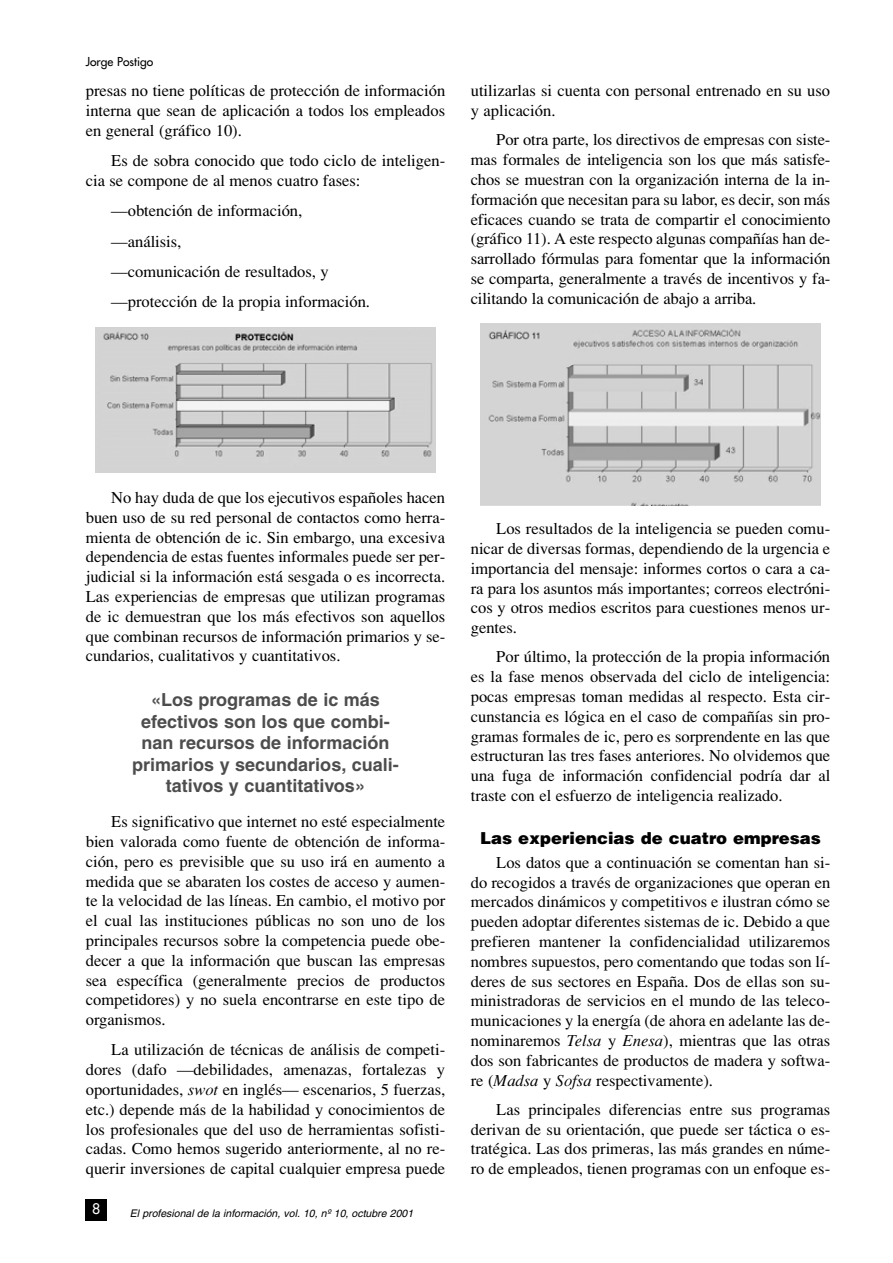
<style>
.page{position:relative;width:893px;height:1263px;background:#fff}
.page>*{position:absolute;margin:0;border:0;box-sizing:border-box;transform-origin:0 0}
.t1{font:700 18px/21.6px "Helvetica";color:#4d4d4d;text-align:center}
.t2{font:16.5px/19.8px "Times";color:#000;text-align:justify}
.t3{font:900 16.5px "Helvetica";color:#000}
.t4{font:14.25px "Futura";color:#fff}
.t5{font:12px "Futura";color:#000}
.t6{font:italic 10.5px "Helvetica";color:#000}
.s1{font-style:italic}
</style>
<div class="page">
<div style="left:86px;top:1199px;width:21px;height:21px;background:#000"></div>
<img style="left:480px;top:323px;width:340px;height:182px">
<img style="left:95px;top:328px;width:340px;height:145px">
<p class="t5" style="left:86px;top:55px;width:69px">Jorge Postigo</p>
<p class="t2" style="left:86px;top:82px;width:361px">presas no tiene políticas de protección de información interna que sean de aplicación a todos los empleados en general (gráfico 10).</p>
<p class="t2" style="left:86px;top:152px;width:361px;text-indent:26px">Es de sobra conocido que todo ciclo de inteligen&shy;cia se compone de al menos cuatro fases:</p>
<p class="t2" style="left:111px;top:197px;width:260px;line-height:30.3px;text-align:left">—obtención de información, —análisis,<br>—comunicación de resultados, y —protección de la propia información.</p>
<p class="t2" style="left:471px;top:82px;width:361px">utilizarlas si cuenta con personal entrenado en su uso y aplicación.</p>
<p class="t2" style="left:471px;top:131px;width:361px;text-indent:26px">Por otra parte, los directivos de empresas con siste&shy;mas formales de inteligencia son los que más satisfe&shy;chos se muestran con la organización interna de la in&shy;formación que necesitan para su labor, es decir, son más eficaces cuando se trata de compartir el conocimiento (gráfico 11). A este respecto algunas compañías han de&shy;sarrollado fórmulas para fomentar que la información se comparta, generalmente a través de incentivos y fa&shy;cilitando la comunicación de abajo a arriba.</p>
<p class="t2" style="left:86px;top:489px;width:361px;text-indent:26px">No hay duda de que los ejecutivos españoles hacen buen uso de su red personal de contactos como herra&shy;mienta de obtención de ic. Sin embargo, una excesiva dependencia de estas fuentes informales puede ser per&shy;judicial si la información está sesgada o es incorrecta.<br>Las experiencias de empresas que utilizan programas de ic demuestran que los más efectivos son aquellos que combinan recursos de información primarios y se&shy;cundarios, cualitativos y cuantitativos.</p>
<p class="t1" style="left:132px;top:691px;width:268px">«Los programas de ic más efectivos son los que combi&shy;nan recursos de información primarios y secundarios, cuali&shy;tativos y cuantitativos»</p>
<p class="t2" style="left:86px;top:813px;width:361px;text-indent:26px">Es significativo que internet no esté especialmente bien valorada como fuente de obtención de informa&shy;ción, pero es previsible que su uso irá en aumento a medida que se abaraten los costes de acceso y aumen&shy;te la velocidad de las líneas. En cambio, el motivo por el cual las instituciones públicas no son uno de los principales recursos sobre la competencia puede obe&shy;decer a que la información que buscan las empresas sea específica (generalmente precios de productos competidores) y no suela encontrarse en este tipo de organismos.</p>
<p class="t2" style="left:86px;top:1042px;width:361px;text-indent:26px">La utilización de técnicas de análisis de competi&shy;dores (dafo —debilidades, amenazas, fortalezas y oportunidades, <span class="s1">swot</span> en inglés— escenarios, 5 fuerzas, etc.) depende más de la habilidad y conocimientos de los profesionales que del uso de herramientas sofisti&shy;cadas. Como hemos sugerido anteriormente, al no re&shy;querir inversiones de capital cualquier empresa puede</p>
<p class="t4" style="left:92px;top:1202px;width:10px">8</p>
<p class="t6" style="left:130px;top:1209px;width:287px">El profesional de la información, vol. 10, nº 10, octubre 2001</p>
<p class="t2" style="left:471px;top:520px;width:361px;text-indent:26px">Los resultados de la inteligencia se pueden comu&shy;nicar de diversas formas, dependiendo de la urgencia e importancia del mensaje: informes cortos o cara a ca&shy;ra para los asuntos más importantes; correos electróni&shy;cos y otros medios escritos para cuestiones menos ur&shy;gentes.</p>
<p class="t2" style="left:471px;top:649px;width:361px;text-indent:26px">Por último, la protección de la propia información es la fase menos observada del ciclo de inteligencia: pocas empresas toman medidas al respecto. Esta cir&shy;cunstancia es lógica en el caso de compañías sin pro&shy;gramas formales de ic, pero es sorprendente en las que estructuran las tres fases anteriores. No olvidemos que una fuga de información confidencial podría dar al traste con el esfuerzo de inteligencia realizado.</p>
<p class="t3" style="left:480px;top:832px;width:342px">Las experiencias de cuatro empresas</p>
<p class="t2" style="left:471px;top:854px;width:361px;text-indent:26px">Los datos que a continuación se comentan han si&shy;do recogidos a través de organizaciones que operan en mercados dinámicos y competitivos e ilustran cómo se pueden adoptar diferentes sistemas de ic. Debido a que prefieren mantener la confidencialidad utilizaremos nombres supuestos, pero comentando que todas son lí&shy;deres de sus sectores en España. Dos de ellas son su&shy;ministradoras de servicios en el mundo de las teleco&shy;municaciones y la energía (de ahora en adelante las de&shy;nominaremos <span class="s1">Telsa</span> y <span class="s1">Enesa</span>), mientras que las otras dos son fabricantes de productos de madera y softwa&shy;re (<span class="s1">Madsa</span> y <span class="s1">Sofsa</span> respectivamente).</p>
<p class="t2" style="left:471px;top:1101px;width:361px;text-indent:26px">Las principales diferencias entre sus programas derivan de su orientación, que puede ser táctica o es&shy;tratégica. Las dos primeras, las más grandes en núme&shy;ro de empleados, tienen programas con un enfoque es-</p>
</div>
